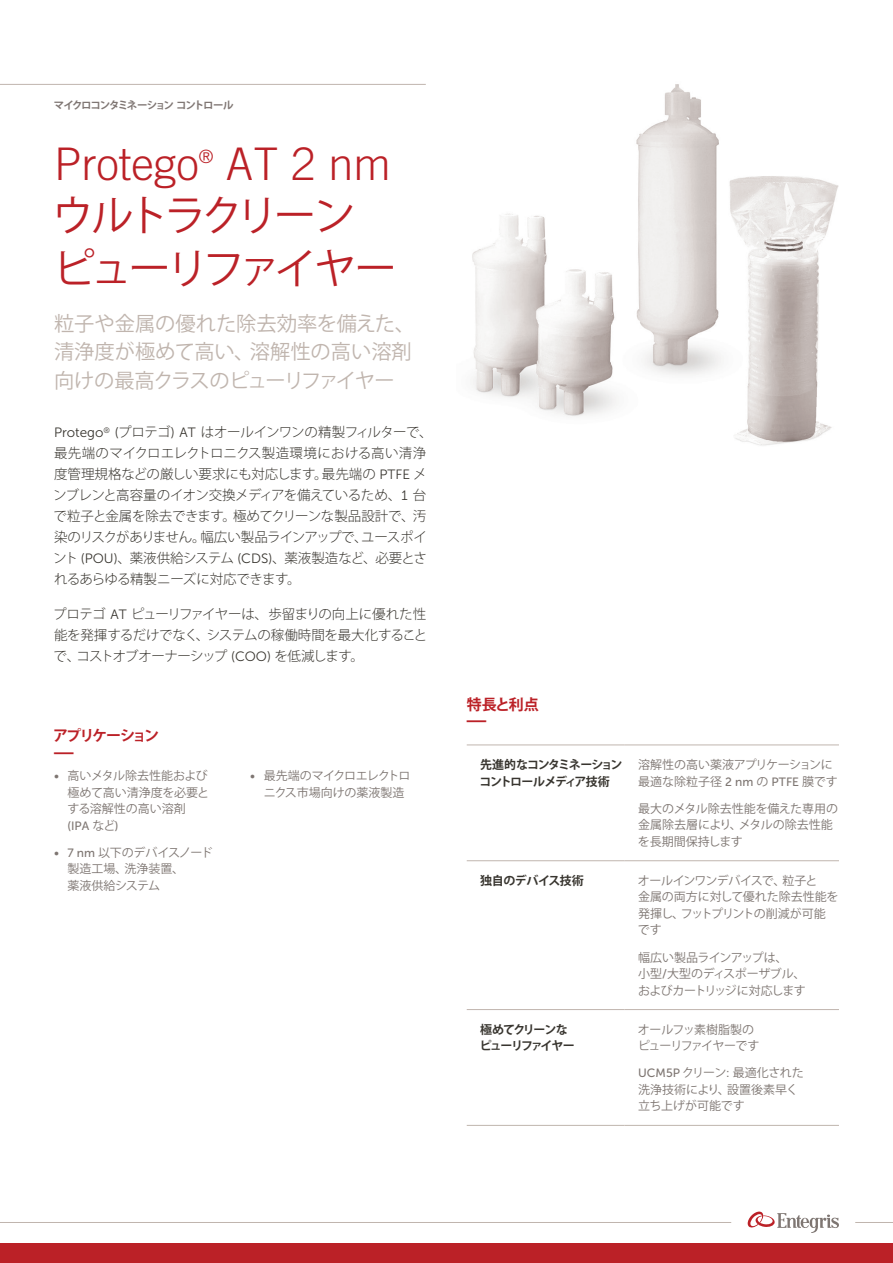
<style>
.page{position:relative;width:893px;height:1263px;background:#fff}
.page>*{position:absolute;margin:0;border:0;box-sizing:border-box;transform-origin:0 0}
.t1{font:300 45px "Trade Gothic LT Std";color:#bb2127}
.t2{font:42px/52.5px "Koz Go Pro";letter-spacing:-.12em;color:#bb2127}
.t3{font:20.25px/28.5px "Koz Go Pro";color:#c0b5ae}
.t4{font:700 expanded 20.25px "Trade Gothic LT Std";color:#bb2127;scale:.96 1}
.t5{font:300 18.3px "Trade Gothic LT Std";color:#bb2127}
.t6{font:700 15px "Koz Go Pro";letter-spacing:-.13em;color:#bb2127}
.t7{font:700 15px "Koz Go Pro";letter-spacing:-.1em;color:#bb2127}
.t8{font:300 13.5px/21px "Koz Go Pro";letter-spacing:-.035em;color:#38352f}
.t9{font:12px/16.5px "Koz Go Pro";letter-spacing:-.01em;color:#7e7672}
.t10{font:12px/16.5px "Koz Go Pro";letter-spacing:-.035em;color:#7e7672}
.t11{font:700 12px/16.5px "Koz Go Pro";letter-spacing:-.09em;color:#38352f}
.t12{font:12px/16.5px "Koz Go Pro";letter-spacing:-.06em;color:#7e7672}
.t13{font:700 12px/16.5px "Koz Go Pro";letter-spacing:-.12em;color:#38352f}
.t14{font:700 12px "Koz Go Pro";letter-spacing:-.04em;color:#38352f}
.t15{font:12px "Museo Sans 500";color:#7e7672}
.t16{font:700 10.5px "Koz Go Pro";letter-spacing:-.115em;color:#7f7673}
.s1{font-family:"Museo Sans 300";font-weight:400}
.s2{font-family:"Museo Sans 500"}
.s3{font-family:"Koz Go Pro"}
</style>
<div class="page">
<div style="left:0;top:1243px;width:893px;height:20px;background:#bb2127"></div>
<hr style="left:855px;top:1222px;width:38px;height:1px;background:#c0b5ae">
<hr style="left:0;top:1222px;width:731px;height:1px;background:#c0b5ae">
<svg style="left:748px;top:1211px;width:91px;height:22px"></svg>
<hr style="left:0;top:84px;width:426px;height:1px;background:#c0b5ae">
<img style="left:472px;top:84px;width:367px;height:362px">
<hr style="left:467px;top:745px;width:158px;height:1px;background:#c0b5ae">
<hr style="left:625px;top:745px;width:214px;height:1px;background:#c0b5ae">
<hr style="left:467px;top:860px;width:158px;height:1px;background:#c0b5ae">
<hr style="left:625px;top:860px;width:214px;height:1px;background:#c0b5ae">
<hr style="left:625px;top:1009px;width:214px;height:1px;background:#c0b5ae">
<hr style="left:625px;top:1125px;width:214px;height:1px;background:#c0b5ae">
<hr style="left:467px;top:1009px;width:158px;height:1px;background:#c0b5ae">
<hr style="left:467px;top:1125px;width:158px;height:1px;background:#c0b5ae">
<p class="t16" style="left:54px;top:98px;width:181px">マイクロコンタミネーションコントロール</p>
<h1 class="t1" style="left:54px;top:137px;width:146px">Protego</h1>
<h3 class="t5" style="left:199px;top:146px;width:16px">®</h3>
<h1 class="t1" style="left:226px;top:137px;width:166px">AT 2 nm</h1>
<h2 class="t2" style="left:52px;top:191px;width:346px">ウルトラクリーンピューリファイヤー</h2>
<h3 class="t3" style="left:54px;top:310px;width:363px">粒子や金属の優れた除去効率を備えた、清浄度が極めて高い、溶解性の高い溶剤向けの最高クラスのピューリファイヤー</h3>
<p class="t8" style="left:53px;top:422px;width:381px"><span class="s1">Protego</span><sup>®</sup> <span class="s1">(</span>プロテゴ<span class="s1">) AT</span> はオールインワンの精製フィルターで、最先端のマイクロエレクトロニクス製造環境における高い清浄度管理規格などの厳しい要求にも対応します。最先端の <span class="s1">PTFE</span> メンブレンと高容量のイオン交換メディアを備えているため、<span class="s1">1</span> 台で粒子と金属を除去できます。極めてクリーンな製品設計で、汚染のリスクがありません。幅広い製品ラインアップで、ユースポイント <span class="s1">(POU)</span>、薬液供給システム <span class="s1">(CDS)</span>、薬液製造など、必要とされるあらゆる精製ニーズに対応できます。</p>
<p class="t8" style="left:53px;top:603px;width:375px;text-align:justify">プロテゴ <span class="s1">AT</span> ピューリファイヤーは、歩留まりの向上に優れた性能を発揮するだけでなく、システムの稼働時間を最大化することで、コストオブオーナーシップ <span class="s1">(COO)</span> を低減します。</p>
<p class="t6" style="left:53px;top:726px;width:107px">アプリケーション</p>
<h3 class="t4" style="left:54px;top:738px;width:22px">—</h3>
<p class="t9" style="left:68px;top:768px;width:143px;text-align:justify;text-indent:-14px"><span class="s2">•</span> 高いメタル除去性能および極めて高い清浄度を必要とする溶解性の高い溶剤</p>
<p class="t15" style="left:68px;top:819px;width:52px">(IPA <span class="s3">など</span>)</p>
<p class="t9" style="left:68px;top:844px;width:147px;text-indent:-14px"><span class="s2">• 7 nm</span> 以下のデバイスノード製造工場、洗浄装置、<br>薬液供給システム</p>
<p class="t9" style="left:264px;top:768px;width:148px;text-indent:-14px"><span class="s2">•</span> 最先端のマイクロエレクトロニクス市場向けの薬液製造</p>
<p class="t7" style="left:467px;top:695px;width:73px">特長と利点</p>
<h3 class="t4" style="left:467px;top:707px;width:22px">—</h3>
<p class="t11" style="left:479px;top:757px;width:145px">先進的なコンタミネーションコントロールメディア技術</p>
<p class="t9" style="left:638px;top:757px;width:201px">溶解性の高い薬液アプリケーションに最適な除粒子径 <span class="s2">2 nm</span> の <span class="s2">PTFE</span> 膜です</p>
<p class="t9" style="left:638px;top:800px;width:202px">最大のメタル除去性能を備えた専用の金属除去層により、メタルの除去性能を長期間保持します</p>
<p class="t14" style="left:480px;top:873px;width:105px">独自のデバイス技術</p>
<p class="t9" style="left:638px;top:872px;width:202px">オールインワンデバイスで、粒子と<br>金属の両方に対して優れた除去性能を発揮し、フットプリントの削減が可能です</p>
<p class="t10" style="left:638px;top:949px;width:169px">幅広い製品ラインアップは、<br>小型<span class="s2">/</span>大型のディスポーザブル、およびカートリッジに対応します</p>
<p class="t13" style="left:480px;top:1022px;width:96px">極めてクリーンなピューリファイヤー</p>
<p class="t12" style="left:638px;top:1021px;width:123px">オールフッ素樹脂製のピューリファイヤーです</p>
<p class="t9" style="left:638px;top:1065px;width:167px"><span class="s2">UCM5P</span> クリーン<span class="s2">:</span> 最適化された洗浄技術により、設置後素早く立ち上げが可能です</p>
</div>
